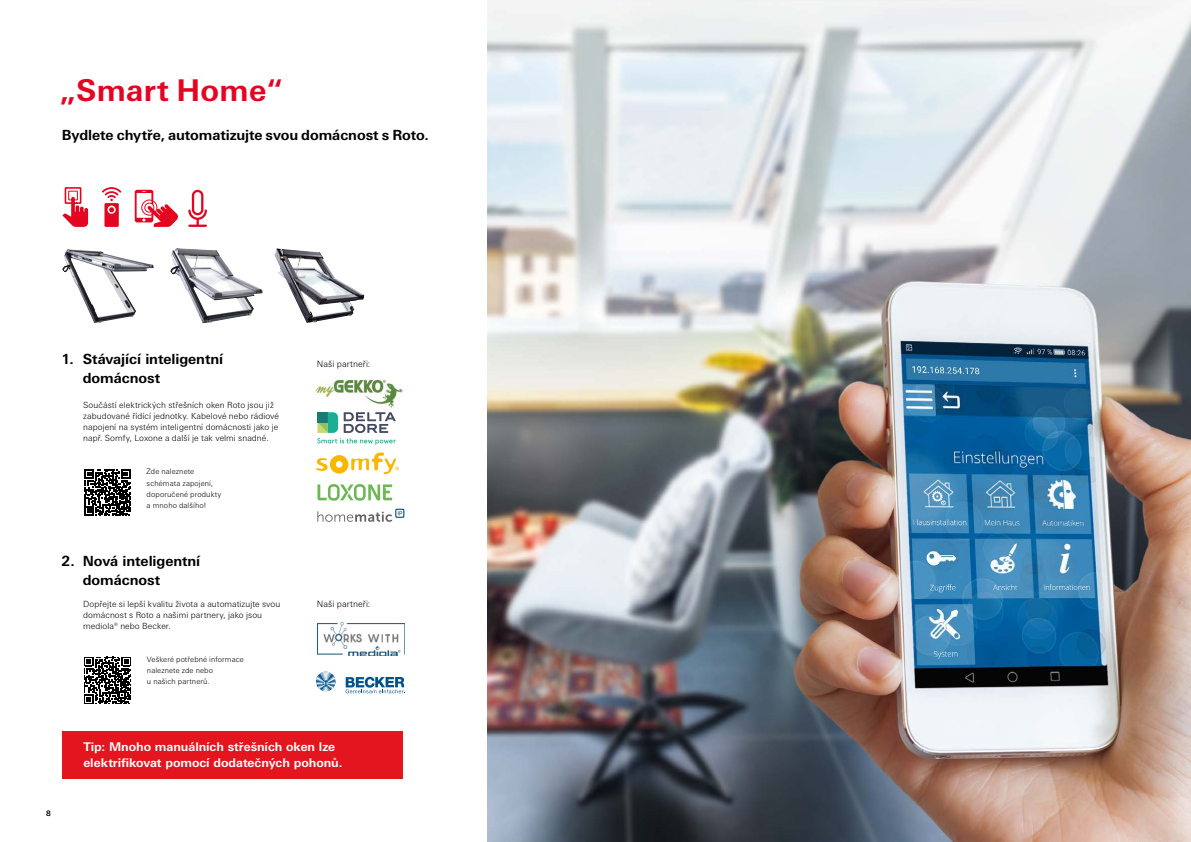
<style>
.page{position:relative;width:1191px;height:842px;background:#fff}
.page>*{position:absolute;margin:0;border:0;box-sizing:border-box;transform-origin:0 0}
.t1{font:700 30px "Univers Next W1 G";letter-spacing:.01em;color:#e40521}
.t2{font:700 14px/19.3px "Univers Next W1 G";letter-spacing:-.005em;color:#000}
.t3{font:700 12px/16.6px "Univers Next W1 G";letter-spacing:-.005em;color:#fff}
.t4{font:300 8.8px "Univers Next W1 G";letter-spacing:.01em;color:#000}
.t5{font:300 8.5px/11px "Univers Next W1 G";letter-spacing:.005em;color:#000}
.t6{font:300 7.5px/11px "Univers Next W1 G";letter-spacing:.015em;color:#000}
.t7{font:700 7.5px "Univers Next W1 G";color:#000}
</style>
<div class="page">
<img style="left:488px;top:0;width:703px;height:842px">
<svg style="left:135px;top:190px;width:43px;height:37px"></svg>
<div style="left:65px;top:187px;width:16px;height:17px;border:2px solid #e40521"></div>
<div style="left:68px;top:191px;width:10px;height:9px;border:1px solid #e40521"></div>
<svg style="left:62px;top:197px;width:26px;height:30px"></svg>
<svg style="left:102px;top:187px;width:19px;height:40px"></svg>
<svg style="left:188px;top:190px;width:19px;height:37px"></svg>
<img style="left:274px;top:248px;width:90px;height:75px">
<img style="left:62px;top:249px;width:92px;height:74px">
<img style="left:170px;top:248px;width:93px;height:75px">
<img style="left:315px;top:379px;width:88px;height:29px">
<svg style="left:316px;top:453px;width:83px;height:21px"></svg>
<svg style="left:317px;top:484px;width:75px;height:17px"></svg>
<svg style="left:317px;top:509px;width:87px;height:13px"></svg>
<svg style="left:317px;top:412px;width:78px;height:33px"></svg>
<img style="left:317px;top:623px;width:87px;height:33px">
<svg style="left:345px;top:677px;width:60px;height:17px"></svg>
<svg style="left:316px;top:672px;width:20px;height:20px"></svg>
<div style="left:62px;top:731px;width:341px;height:48px;background:#e3151e"></div>
<svg style="left:84px;top:469px;width:47px;height:47px"></svg>
<svg style="left:84px;top:657px;width:47px;height:47px"></svg>
<h1 class="t1" style="left:60px;top:73px;width:225px">„Smart Home“</h1>
<h2 class="t2" style="left:62px;top:125px;width:369px">Bydlete chytře, automatizujte svou domácnost s Roto.</h2>
<h2 class="t2" style="left:83px;top:349px;width:142px;text-indent:-21px">1. Stávající inteligentní domácnost</h2>
<p class="t5" style="left:83px;top:400px;width:197px">Součástí elektrických střešních oken Roto jsou již zabudované řídící jednotky. Kabelové nebo rádiové napojení na systém inteligentní domácnosti jako je např. Somfy, Loxone a další je tak velmi snadné.</p>
<p class="t6" style="left:147px;top:466px;width:76px">Zde naleznete schémata zapojení, doporučené produkty a mnoho dalšího!</p>
<h2 class="t2" style="left:83px;top:551px;width:119px;text-indent:-21px">2. Nová inteligentní domácnost</h2>
<p class="t5" style="left:83px;top:598px;width:199px">Dopřejte si lepší kvalitu života a automatizujte svou domácnost s Roto a našimi partnery, jako jsou mediola® nebo Becker.</p>
<p class="t6" style="left:147px;top:654px;width:98px">Veškeré potřebné informace naleznete zde nebo<br>u našich partnerů.</p>
<p class="t4" style="left:317px;top:358px;width:55px">Naši partneři:</p>
<p class="t4" style="left:317px;top:599px;width:55px">Naši partneři:</p>
<p class="t7" style="left:46px;top:809px;width:6px">8</p>
<h3 class="t3" style="left:83px;top:738px;width:261px">Tip: Mnoho manuálních střešních oken lze elektrifikovat pomocí dodatečných pohonů.</h3>
</div>
